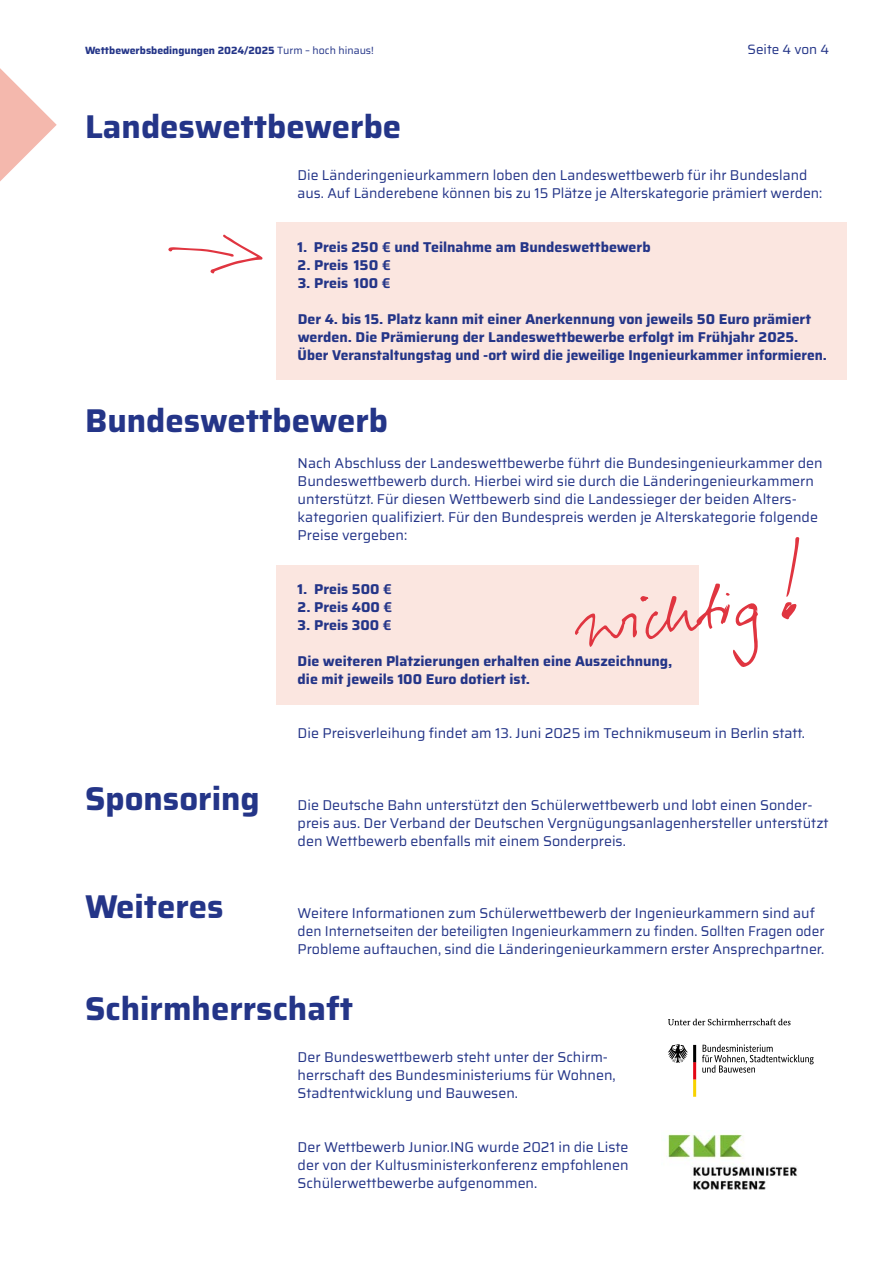
<style>
.page{position:relative;width:893px;height:1263px;background:#fff}
.page>*{position:absolute;margin:0;border:0;box-sizing:border-box;transform-origin:0 0}
.t1{font:700 33px "Saira";color:#243588}
.t2{font:14.25px/18px "Saira";color:#243588}
.t3{font:700 14.25px/18px "Saira";color:#243588}
.t4{font:13.5px "Saira";color:#243588}
.t5{font:700 10.5px "Saira";color:#243588}
.s1{font-weight:400}
.s2{font-weight:600}
</style>
<div class="page">
<div style="left:276px;top:222px;width:571px;height:157px;background:#fbe6e0"></div>
<svg style="left:168px;top:234px;width:95px;height:40px"></svg>
<div style="left:276px;top:565px;width:423px;height:140px;background:#fbe6e0"></div>
<svg style="left:0;top:68px;width:57px;height:114px"></svg>
<svg style="left:575px;top:583px;width:183px;height:84px"></svg>
<svg style="left:781px;top:537px;width:18px;height:83px"></svg>
<img style="left:667px;top:1132px;width:130px;height:58px">
<svg style="left:668px;top:1018px;width:122px;height:7px"></svg>
<svg style="left:668px;top:1044px;width:28px;height:53px"></svg>
<svg style="left:702px;top:1044px;width:112px;height:29px"></svg>
<p class="t5" style="left:85px;top:42px;width:290px">Wettbewerbsbedingungen 2024/2025 <span class="s1">Turm – hoch hinaus!</span></p>
<p class="t4" style="left:748px;top:39px;width:83px">Seite 4 von 4</p>
<h1 class="t1" style="left:85px;top:101px;width:318px">Landeswettbewerbe</h1>
<p class="t2" style="left:298px;top:166px;width:526px">Die Länderingenieurkammern loben den Landeswettbewerb für ihr Bundesland aus. Auf Länderebene können bis zu 15 Plätze je Alterskategorie prämiert werden:</p>
<p class="t3" style="left:298px;top:238px;width:354px">1. Preis 250 <span class="s2">€</span> und Teilnahme am Bundeswettbewerb</p>
<p class="t3" style="left:298px;top:256px;width:95px">2. Preis 150 <span class="s2">€</span></p>
<p class="t3" style="left:298px;top:274px;width:94px">3. Preis 100 <span class="s2">€</span></p>
<p class="t3" style="left:298px;top:310px;width:531px">Der 4. bis 15. Platz kann mit einer Anerkennung von jeweils 50 Euro prämiert werden. Die Prämierung der Landeswettbewerbe erfolgt im Frühjahr 2025.<br>Über Veranstaltungstag und -ort wird die jeweilige Ingenieurkammer informieren.</p>
<h1 class="t1" style="left:85px;top:395px;width:305px">Bundeswettbewerb</h1>
<p class="t2" style="left:298px;top:454px;width:526px">Nach Abschluss der Landeswettbewerbe führt die Bundesingenieurkammer den Bundeswettbewerb durch. Hierbei wird sie durch die Länderingenieurkammern unterstützt. Für diesen Wettbewerb sind die Landessieger der beiden Alters&shy;kategorien qualifiziert. Für den Bundespreis werden je Alterskategorie folgende Preise vergeben:</p>
<p class="t3" style="left:298px;top:580px;width:96px">1. Preis 500 <span class="s2">€</span></p>
<p class="t3" style="left:298px;top:598px;width:96px">2. Preis 400 <span class="s2">€</span></p>
<p class="t3" style="left:298px;top:616px;width:95px">3. Preis 300 <span class="s2">€</span></p>
<p class="t3" style="left:298px;top:652px;width:376px">Die weiteren Platzierungen erhalten eine Auszeichnung, die mit jeweils 100 Euro dotiert ist.</p>
<h1 class="t1" style="left:85px;top:773px;width:176px">Sponsoring</h1>
<h1 class="t1" style="left:85px;top:881px;width:140px">Weiteres</h1>
<p class="t2" style="left:298px;top:724px;width:509px">Die Preisverleihung findet am 13. Juni 2025 im Technikmuseum in Berlin statt.</p>
<p class="t2" style="left:298px;top:796px;width:533px">Die Deutsche Bahn unterstützt den Schülerwettbewerb und lobt einen Sonder&shy;preis aus. Der Verband der Deutschen Vergnügungsanlagenhersteller unterstützt den Wettbewerb ebenfalls mit einem Sonderpreis.</p>
<p class="t2" style="left:298px;top:904px;width:528px">Weitere Informationen zum Schülerwettbewerb der Ingenieurkammern sind auf den Internetseiten der beteiligten Ingenieurkammern zu finden. Sollten Fragen oder<br>Probleme auftauchen, sind die Länderingenieurkammern erster Ansprechpartner.</p>
<h1 class="t1" style="left:85px;top:983px;width:270px">Schirmherrschaft</h1>
<p class="t2" style="left:298px;top:1048px;width:320px">Der Bundeswettbewerb steht unter der Schirm&shy;herrschaft des Bundesministeriums für Wohnen,<br>Stadtentwicklung und Bauwesen.</p>
<p class="t2" style="left:298px;top:1138px;width:332px;text-align:justify">Der Wettbewerb Junior.ING wurde 2021 in die Liste der von der Kultusministerkonferenz empfohlenen Schülerwettbewerbe aufgenommen.</p>
</div>
